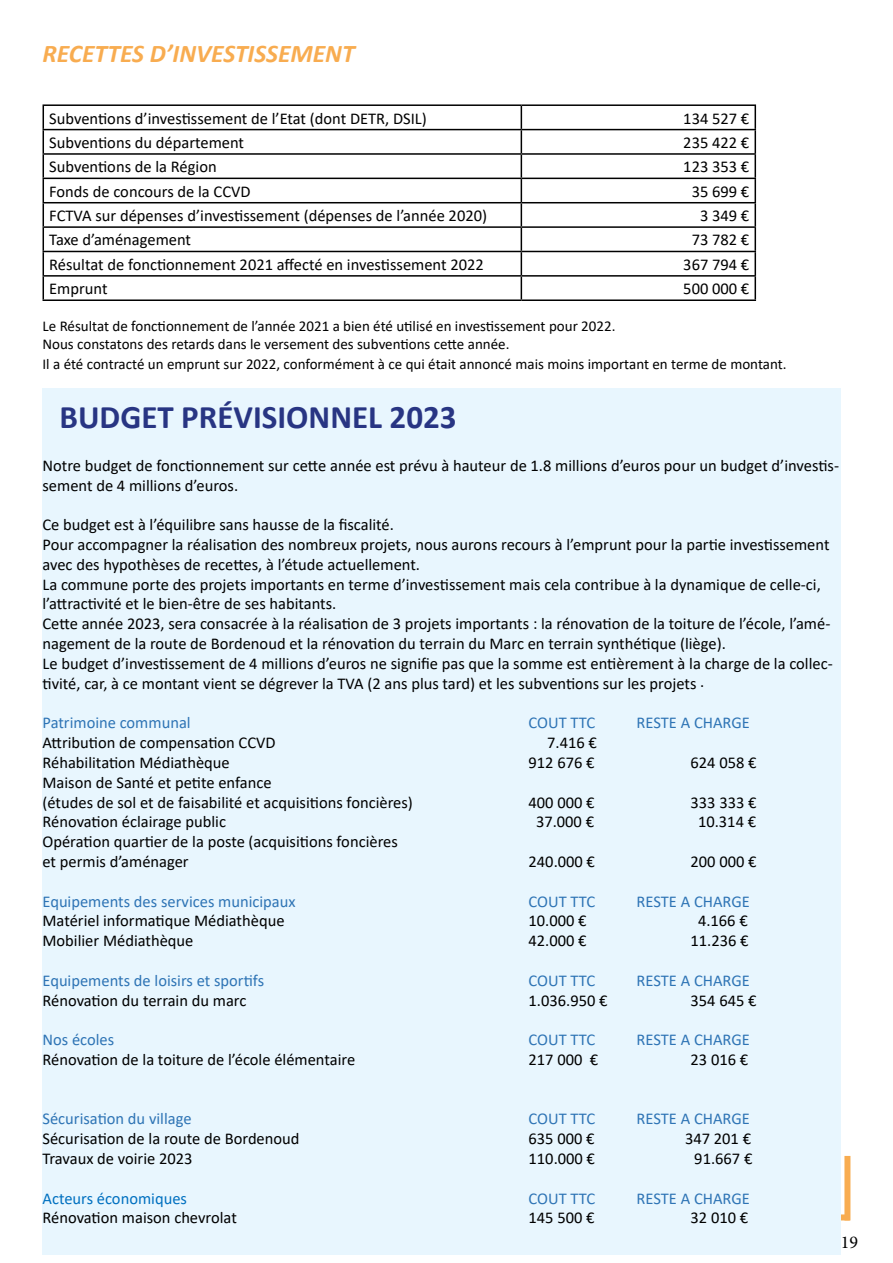
<style>
.page{position:relative;width:893px;height:1263px;background:#fff}
.page>*{position:absolute;margin:0;border:0;box-sizing:border-box;transform-origin:0 0}
.t1{font:700 33px "Calibri";color:#283583}
.t2{font:italic 700 25.5px "Calibri";color:#f8ac50}
.t3{font:18px "Minion Pro";color:#000}
.t4{font:16.5px/19.8px "Calibri";color:#000}
.t5{font:16.5px "Calibri";color:#2e74b5}
.t6{font:16.5px "Calibri";color:#0070c0}
.t7{font:15px/18px "Calibri";color:#000}
</style>
<div class="page">
<div style="left:844px;top:1156px;width:6px;height:64px;background:#f8ac50"></div>
<div style="left:786px;top:1214px;width:64px;height:6px;background:#f8ac50"></div>
<hr style="left:43px;top:104px;width:478px;height:2px;background:#000">
<hr style="left:521px;top:104px;width:235px;height:2px;background:#000">
<hr style="left:754px;top:106px;width:2px;height:23px;background:#000">
<hr style="left:43px;top:129px;width:478px;height:1px;background:#000">
<hr style="left:521px;top:129px;width:235px;height:1px;background:#000">
<hr style="left:754px;top:130px;width:2px;height:23px;background:#000">
<hr style="left:43px;top:153px;width:478px;height:2px;background:#000">
<hr style="left:521px;top:153px;width:235px;height:2px;background:#000">
<hr style="left:754px;top:155px;width:2px;height:23px;background:#000">
<hr style="left:43px;top:178px;width:478px;height:1px;background:#000">
<hr style="left:521px;top:178px;width:235px;height:1px;background:#000">
<hr style="left:754px;top:179px;width:2px;height:23px;background:#000">
<hr style="left:43px;top:202px;width:478px;height:1px;background:#000">
<hr style="left:521px;top:202px;width:235px;height:1px;background:#000">
<hr style="left:754px;top:203px;width:2px;height:23px;background:#000">
<hr style="left:43px;top:226px;width:478px;height:2px;background:#000">
<hr style="left:521px;top:226px;width:235px;height:2px;background:#000">
<hr style="left:754px;top:228px;width:2px;height:23px;background:#000">
<hr style="left:43px;top:251px;width:478px;height:1px;background:#000">
<hr style="left:521px;top:251px;width:235px;height:1px;background:#000">
<hr style="left:754px;top:252px;width:2px;height:23px;background:#000">
<hr style="left:43px;top:275px;width:478px;height:2px;background:#000">
<svg style="left:43px;top:106px;width:1px;height:193px"></svg>
<hr style="left:521px;top:275px;width:235px;height:2px;background:#000">
<svg style="left:521px;top:106px;width:1px;height:193px"></svg>
<hr style="left:754px;top:277px;width:2px;height:22px;background:#000">
<hr style="left:43px;top:299px;width:478px;height:2px;background:#000">
<hr style="left:521px;top:299px;width:235px;height:2px;background:#000">
<div style="left:43px;top:388px;width:798px;height:866px;background:#e8f6fe"></div>
<h2 class="t2" style="left:43px;top:35px;width:314px">RECETTES D’INVESTISSEMENT</h2>
<p class="t4" style="left:49px;top:108px;width:379px">Subventions d’investissement de l’Etat (dont DETR, DSIL)</p>
<p class="t4" style="left:683px;top:108px;width:68px">134 527 €</p>
<p class="t4" style="left:49px;top:132px;width:196px">Subventions du département</p>
<p class="t4" style="left:683px;top:132px;width:68px">235 422 €</p>
<p class="t4" style="left:49px;top:157px;width:169px">Subventions de la Région</p>
<p class="t4" style="left:683px;top:157px;width:68px">123 353 €</p>
<p class="t4" style="left:49px;top:181px;width:203px">Fonds de concours de la CCVD</p>
<p class="t4" style="left:692px;top:181px;width:59px">35 699 €</p>
<p class="t4" style="left:49px;top:205px;width:439px">FCTVA sur dépenses d’investissement (dépenses de l’année 2020)</p>
<p class="t4" style="left:700px;top:205px;width:51px">3 349 €</p>
<p class="t4" style="left:49px;top:230px;width:143px">Taxe d’aménagement</p>
<p class="t4" style="left:692px;top:230px;width:59px">73 782 €</p>
<p class="t4" style="left:49px;top:254px;width:436px">Résultat de fonctionnement 2021 affecté en investissement 2022</p>
<p class="t4" style="left:683px;top:254px;width:68px">367 794 €</p>
<p class="t4" style="left:49px;top:278px;width:60px">Emprunt</p>
<p class="t4" style="left:683px;top:278px;width:68px">500 000 €</p>
<p class="t7" style="left:43px;top:317px;width:574px">Le Résultat de fonctionnement de l’année 2021 a bien été utilisé en investissement pour 2022.<br>Nous constatons des retards dans le versement des subventions cette année.</p>
<p class="t7" style="left:43px;top:354px;width:745px">Il a été contracté un emprunt sur 2022, conformément à ce qui était annoncé mais moins important en terme de montant.</p>
<h1 class="t1" style="left:60px;top:393px;width:398px">BUDGET PRÉVISIONNEL 2023</h1>
<p class="t4" style="left:43px;top:455px;width:798px">Notre budget de fonctionnement sur cette année est prévu à hauteur de 1.8 millions d’euros pour un budget d’investis&shy;sement de 4 millions d’euros.</p>
<p class="t4" style="left:43px;top:514px;width:792px">Ce budget est à l’équilibre sans hausse de la fiscalité.<br>Pour accompagner la réalisation des nombreux projets, nous aurons recours à l’emprunt pour la partie investissement avec des hypothèses de recettes, à l’étude actuellement.<br>La commune porte des projets importants en terme d’investissement mais cela contribue à la dynamique de celle-ci, l’attractivité et le bien-être de ses habitants.<br>Cette année 2023, sera consacrée à la réalisation de 3 projets importants : la rénovation de la toiture de l’école, l’amé&shy;nagement de la route de Bordenoud et la rénovation du terrain du Marc en terrain synthétique (liège).<br>Le budget d’investissement de 4 millions d’euros ne signifie pas que la somme est entièrement à la charge de la collec&shy;tivité, car, à ce montant vient se dégrever la TVA (2 ans plus tard) et les subventions sur les projets .</p>
<p class="t5" style="left:43px;top:711px;width:150px">Patrimoine communal</p>
<p class="t5" style="left:529px;top:711px;width:68px">COUT TTC</p>
<p class="t5" style="left:637px;top:711px;width:115px">RESTE A CHARGE</p>
<p class="t4" style="left:43px;top:732px;width:235px">Attribution de compensation CCVD</p>
<p class="t4" style="left:547px;top:732px;width:51px">7.416 €</p>
<p class="t4" style="left:43px;top:752px;width:189px">Réhabilitation Médiathèque</p>
<p class="t4" style="left:529px;top:752px;width:68px">912 676 €</p>
<p class="t4" style="left:691px;top:752px;width:68px">624 058 €</p>
<p class="t4" style="left:43px;top:772px;width:372px">Maison de Santé et petite enfance<br>(études de sol et de faisabilité et acquisitions foncières)</p>
<p class="t4" style="left:529px;top:792px;width:68px">400 000 €</p>
<p class="t4" style="left:691px;top:792px;width:68px">333 333 €</p>
<p class="t4" style="left:43px;top:811px;width:185px">Rénovation éclairage public</p>
<p class="t4" style="left:536px;top:811px;width:60px">37.000 €</p>
<p class="t4" style="left:698px;top:811px;width:60px">10.314 €</p>
<p class="t4" style="left:43px;top:831px;width:357px">Opération quartier de la poste (acquisitions foncières et permis d’aménager</p>
<p class="t4" style="left:529px;top:851px;width:68px">240.000 €</p>
<p class="t4" style="left:691px;top:851px;width:68px">200 000 €</p>
<p class="t5" style="left:43px;top:889px;width:255px">Equipements des services municipaux</p>
<p class="t5" style="left:529px;top:889px;width:68px">COUT TTC</p>
<p class="t5" style="left:637px;top:889px;width:115px">RESTE A CHARGE</p>
<p class="t4" style="left:43px;top:910px;width:244px">Matériel informatique Médiathèque</p>
<p class="t4" style="left:529px;top:910px;width:60px">10.000 €</p>
<p class="t4" style="left:698px;top:910px;width:51px">4.166 €</p>
<p class="t4" style="left:43px;top:930px;width:153px">Mobilier Médiathèque</p>
<p class="t4" style="left:529px;top:930px;width:60px">42.000 €</p>
<p class="t4" style="left:691px;top:930px;width:60px">11.236 €</p>
<p class="t5" style="left:43px;top:969px;width:223px">Equipements de loisirs et sportifs</p>
<p class="t5" style="left:529px;top:969px;width:68px">COUT TTC</p>
<p class="t5" style="left:637px;top:969px;width:115px">RESTE A CHARGE</p>
<p class="t4" style="left:43px;top:990px;width:205px">Rénovation du terrain du marc</p>
<p class="t4" style="left:529px;top:990px;width:80px">1.036.950 €</p>
<p class="t4" style="left:691px;top:990px;width:68px">354 645 €</p>
<p class="t5" style="left:43px;top:1028px;width:73px">Nos écoles</p>
<p class="t5" style="left:529px;top:1028px;width:68px">COUT TTC</p>
<p class="t5" style="left:637px;top:1028px;width:115px">RESTE A CHARGE</p>
<p class="t4" style="left:43px;top:1049px;width:314px">Rénovation de la toiture de l’école élémentaire</p>
<p class="t4" style="left:529px;top:1049px;width:71px">217 000 €</p>
<p class="t4" style="left:691px;top:1049px;width:59px">23 016 €</p>
<p class="t5" style="left:43px;top:1107px;width:151px">Sécurisation du village</p>
<p class="t5" style="left:529px;top:1107px;width:68px">COUT TTC</p>
<p class="t5" style="left:637px;top:1107px;width:115px">RESTE A CHARGE</p>
<p class="t4" style="left:43px;top:1128px;width:259px">Sécurisation de la route de Bordenoud</p>
<p class="t4" style="left:529px;top:1128px;width:68px">635 000 €</p>
<p class="t4" style="left:685px;top:1128px;width:68px">347 201 €</p>
<p class="t4" style="left:43px;top:1148px;width:152px">Travaux de voirie 2023</p>
<p class="t4" style="left:529px;top:1148px;width:68px">110.000 €</p>
<p class="t4" style="left:694px;top:1148px;width:60px">91.667 €</p>
<p class="t6" style="left:43px;top:1186px;width:146px">Acteurs économiques</p>
<p class="t5" style="left:529px;top:1186px;width:68px">COUT TTC</p>
<p class="t5" style="left:637px;top:1186px;width:115px">RESTE A CHARGE</p>
<p class="t4" style="left:43px;top:1207px;width:196px">Rénovation maison chevrolat</p>
<p class="t4" style="left:529px;top:1207px;width:68px">145 500 €</p>
<p class="t4" style="left:691px;top:1207px;width:59px">32 010 €</p>
<p class="t3" style="left:841px;top:1230px;width:19px">19</p>
</div>
